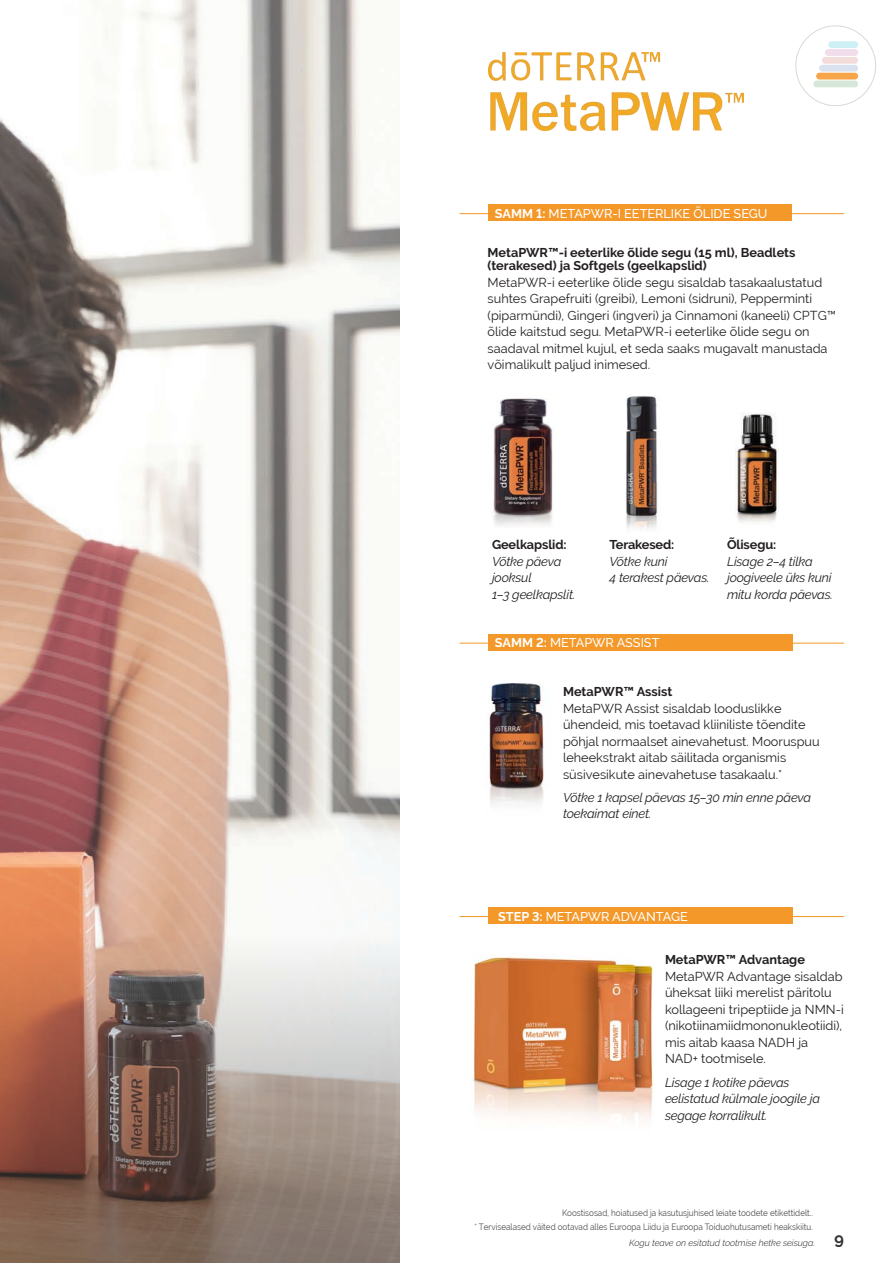
<style>
.page{position:relative;width:893px;height:1263px;background:#fff}
.page>*{position:absolute;margin:0;border:0;box-sizing:border-box;transform-origin:0 0}
.Body_Copy_Tight{font:12.75px/16.5px "Raleway";color:#231f20}
.Body_Copy_Tight_Italic{font:italic 12.75px/16.5px "Raleway";letter-spacing:-.015em;color:#231f20}
.Product_Name_Under_doTERRA{font:700 12.75px/13.5px "Raleway";color:#231f20}
.t1{font:500 12.75px "Raleway";color:#fff}
.t2{font:9px "Raleway";color:#231f20;scale:.9 1}
.Body_Copy__10pt___14pt{font:italic 300 9px "Raleway";color:#231f20}
.s1{font-weight:700}
.s2{font-weight:700;font-style:normal}
.s3{font-weight:700;font-style:normal;font-size:16.5px;color:#000}
</style>
<div class="page">
<svg style="left:0;top:0;width:400px;height:933px"></svg>
<svg style="left:0;top:933px;width:400px;height:330px;background:#9e8479"></svg>
<img style="left:472px;top:956px;width:182px;height:165px">
<img style="left:493px;top:398px;width:60px;height:128px">
<img style="left:488px;top:684px;width:56px;height:120px">
<hr style="left:460px;top:213px;width:384px;height:1px;background:#f39829">
<hr style="left:460px;top:916px;width:384px;height:1px;background:#f39829">
<div style="left:488px;top:204px;width:304px;height:17px;background:#f39829"></div>
<div style="left:488px;top:907px;width:304px;height:17px;background:#f39829"></div>
<hr style="left:460px;top:643px;width:384px;height:1px;background:#f39829">
<div style="left:488px;top:634px;width:304px;height:17px;background:#f39829"></div>
<img style="left:626px;top:396px;width:35px;height:133px">
<img style="left:735px;top:413px;width:43px;height:109px">
<img style="left:489px;top:53px;width:254px;height:77px">
<div style="left:795px;top:26px;width:81px;height:80px;border:1px solid #dad9d6;border-radius:50%"></div>
<div style="left:825px;top:49px;width:33px;height:7px;background:#efddeb;border-radius:3px"></div>
<div style="left:828px;top:41px;width:30px;height:7px;background:#cdf0f5;border-radius:3px"></div>
<div style="left:822px;top:57px;width:36px;height:7px;background:#f3dddb;border-radius:3px"></div>
<div style="left:819px;top:65px;width:39px;height:7px;background:#dbe2ef;border-radius:3px"></div>
<div style="left:816px;top:73px;width:42px;height:7px;background:#f6a648;border-radius:3px"></div>
<div style="left:813px;top:81px;width:45px;height:6px;background:#d7e7da;border-radius:3px"></div>
<p class="t1" style="left:495px;top:206px;width:274px"><span class="s1">SAMM 1:</span> METAPWR-I EETERLIKE ÕLIDE SEGU</p>
<p class="Product_Name_Under_doTERRA" style="left:488px;top:245px;width:309px">MetaPWR™-i eeterlike õlide segu (15 ml), Beadlets (terakesed) ja Softgels (geelkapslid)</p>
<p class="Body_Copy_Tight" style="left:488px;top:274px;width:350px">MetaPWR-i eeterlike õlide segu sisaldab tasakaalustatud suhtes Grapefruiti (greibi), Lemoni (sidruni), Pepperminti (piparmündi), Gingeri (ingveri) ja Cinnamoni (kaneeli) CPTG™ õlide kaitstud segu. MetaPWR-i eeterlike õlide segu on saadaval mitmel kujul, et seda saaks mugavalt manustada võimalikult paljud inimesed.</p>
<p class="Body_Copy_Tight_Italic" style="left:492px;top:536px;width:85px"><span class="s2">Geelkapslid:<br></span>Võtke päeva jooksul<br>1–3 geelkapslit.</p>
<p class="Body_Copy_Tight_Italic" style="left:610px;top:536px;width:101px"><span class="s2">Terakesed:<br></span>Võtke kuni<br>4 terakest päevas.</p>
<p class="Body_Copy_Tight_Italic" style="left:727px;top:536px;width:107px"><span class="s2">Õlisegu:<br></span>Lisage 2–4 tilka joogiveele üks kuni mitu korda päevas.</p>
<p class="t1" style="left:495px;top:635px;width:166px"><span class="s1">SAMM 2:</span> METAPWR ASSIST</p>
<p class="Product_Name_Under_doTERRA" style="left:563px;top:685px;width:111px">MetaPWR™ Assist</p>
<p class="Body_Copy_Tight" style="left:563px;top:700px;width:258px">MetaPWR Assist sisaldab looduslikke ühendeid, mis toetavad kliiniliste tõendite põhjal normaalset ainevahetust. Mooruspuu leheekstrakt aitab säilitada organismis süsivesikute ainevahetuse tasakaalu.*</p>
<p class="Body_Copy_Tight_Italic" style="left:563px;top:789px;width:250px">Võtke 1 kapsel päevas 15–30 min enne päeva toekaimat einet.</p>
<p class="t1" style="left:498px;top:909px;width:191px"><span class="s1">STEP 3:</span> METAPWR ADVANTAGE</p>
<p class="Product_Name_Under_doTERRA" style="left:665px;top:953px;width:142px">MetaPWR™ Advantage</p>
<p class="Body_Copy_Tight" style="left:665px;top:968px;width:180px">MetaPWR Advantage sisaldab üheksat liiki merelist päritolu kollageeni tripeptiide ja NMN-i (nikotiinamiidmononukleotiidi), mis aitab kaasa NADH ja<br>NAD+ tootmisele.</p>
<p class="Body_Copy_Tight_Italic" style="left:665px;top:1074px;width:156px">Lisage 1 kotike päevas eelistatud külmale joogile ja segage korralikult.</p>
<p class="t2" style="left:562px;top:1207px;width:280px">Koostisosad, hoiatused ja kasutusjuhised leiate toodete etikettidelt..</p>
<p class="t2" style="left:474px;top:1222px;width:378px">* Tervisealased väited ootavad alles Euroopa Liidu ja Euroopa Toiduohutusameti heakskiitu.</p>
<p class="Body_Copy__10pt___14pt" style="left:629px;top:1237px;width:216px">Kogu teave on esitatud tootmise hetke seisuga. <span class="s3">9</span></p>
</div>
